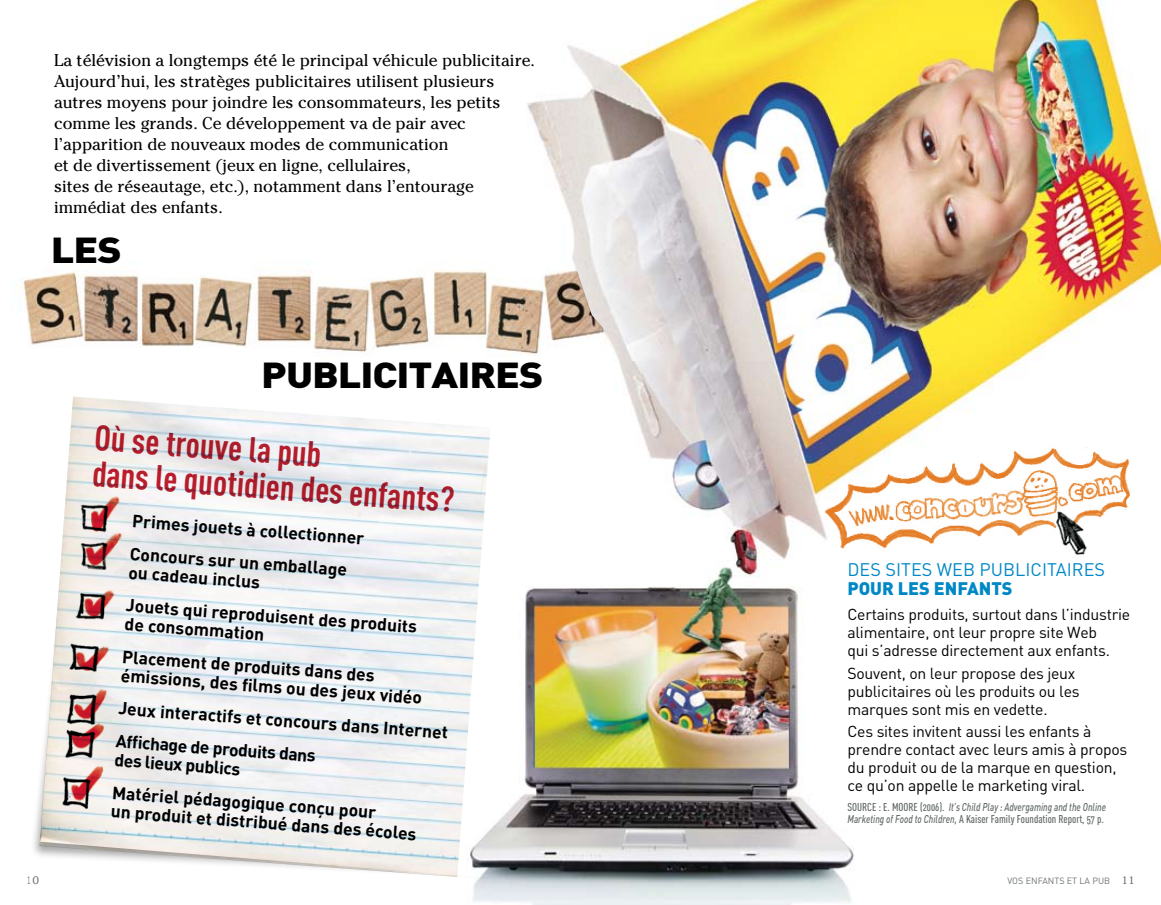
<style>
.page{position:relative;width:1161px;height:905px;background:#fff}
.page>*{position:absolute;margin:0;border:0;box-sizing:border-box;transform-origin:0 0}
.t1{font:900 35.7px "DIN";letter-spacing:-.025em;color:#000;scale:1.15 1}
.t2{font:35.4px/35.7px "DIN Cond Bold Alternate";color:#c01f2f}
.t3{font:18px "DIN";color:#0088c6}
.t4{font:900 18px "DIN";color:#0088c6}
.t5{font:700 17.55px/32.8px "DIN";color:#000}
.t6{font:16.8px/21px "Cheltenham";color:#000}
.t7{font:15.75px/18px "DIN";letter-spacing:-.015em;color:#000}
.t8{font:12px "Impressum";color:#6d7473}
.t9{font:11.25px "DIN Cond Medium Alternate";color:#626968}
.t10{font:italic 500 11.25px "DIN";color:#626968;scale:.75 1}
.t11{font:9px "DIN";color:#6d7473}
.s1{font-family:"DIN Cond Medium Alternate";font-weight:400;font-style:normal}
.s2{font-family:"DIN";font-weight:500;font-style:italic}
.s3{font-family:"Impressum";font-size:12px}
</style>
<div class="page">
<img style="left:446px;top:0;width:715px;height:904px">
<img style="left:40px;top:396px;width:451px;height:480px">
<img style="left:51px;top:500px;width:73px;height:321px">
<img style="left:63px;top:494px;width:68px;height:323px">
<img style="left:22px;top:245px;width:603px;height:117px">
<img style="left:816px;top:444px;width:320px;height:117px">
<img style="left:1056px;top:510px;width:32px;height:51px">
<p class="t6" style="left:54px;top:50px;width:482px">La télévision a longtemps été le principal véhicule publicitaire.<br>Aujourd’hui, les stratèges publicitaires utilisent plusieurs autres moyens pour joindre les consommateurs, les petits comme les grands. Ce développement va de pair avec l’apparition de nouveaux modes de communication<br>et de divertissement (jeux en ligne, cellulaires,<br>sites de réseautage, etc.), notamment dans l’entourage immédiat des enfants.</p>
<h1 class="t1" style="left:51px;top:226px;width:63px">LES</h1>
<h1 class="t1" style="left:261px;top:351px;width:247px">PUBLICITAIRES</h1>
<h2 class="t2" style="left:96px;top:419px;width:365px;rotate:4deg">Où se trouve la pub<br>dans le quotidien des enfants?</h2>
<p class="t5" style="left:133px;top:504px;width:234px;rotate:4deg">Primes jouets à collectionner<br>Concours sur un emballage</p>
<p class="t5" style="left:130px;top:555px;width:293px;rotate:4deg">ou cadeau inclus<br>Jouets qui reproduisent des produits</p>
<p class="t5" style="left:126px;top:606px;width:255px;rotate:4deg">de consommation<br>Placement de produits dans des</p>
<p class="t5" style="left:122px;top:658px;width:332px;rotate:4deg">émissions, des fi lms ou des jeux vidéo<br>Jeux interactifs et concours dans Internet<br>Affi chage de produits dans</p>
<p class="t5" style="left:116px;top:742px;width:266px;rotate:4deg">des lieux publics<br>Matériel pédagogique conçu pour</p>
<p class="t5" style="left:112px;top:794px;width:308px;rotate:4deg">un produit et distribué dans des écoles</p>
<p class="t3" style="left:848px;top:558px;width:49px">Des sites</p>
<p class="t3" style="left:937px;top:558px;width:53px">Web publicitai</p>
<p class="t3" style="left:1072px;top:558px;width:23px">res</p>
<p class="t4" style="left:848px;top:576px;width:62px">POUR LES</p>
<p class="t4" style="left:934px;top:576px;width:79px">ENFANTS</p>
<p class="t7" style="left:848px;top:605px;width:284px">Certains produits, surtout dans l’industrie alimentaire, ont leur propre site Web<br>qui s’adresse directement aux enfants.</p>
<p class="t7" style="left:848px;top:663px;width:234px">Souvent, on leur propose des jeux publicitaires où les produits ou les marques sont mis en vedette.</p>
<p class="t7" style="left:848px;top:722px;width:281px">Ces sites invitent aussi les enfants à prendre contact avec leurs amis à propos du produit ou de la marque en question, ce qu’on appelle le marketing viral.</p>
<p class="t10" style="left:848px;top:800px;width:346px"><span class="s1">SOURCE : E. MOORE (2006).</span> It’s Child Play : Advergaming and the Online</p>
<p class="t9" style="left:848px;top:811px;width:258px"><span class="s2">Marketing of Food to Children,</span> A Kaiser Family Foundation Report, 57 p.</p>
<p class="t8" style="left:26px;top:872px;width:15px">10</p>
<p class="t11" style="left:1007px;top:875px;width:129px">VOS ENFANTS ET LA PUB <span class="s3">11</span></p>
</div>
